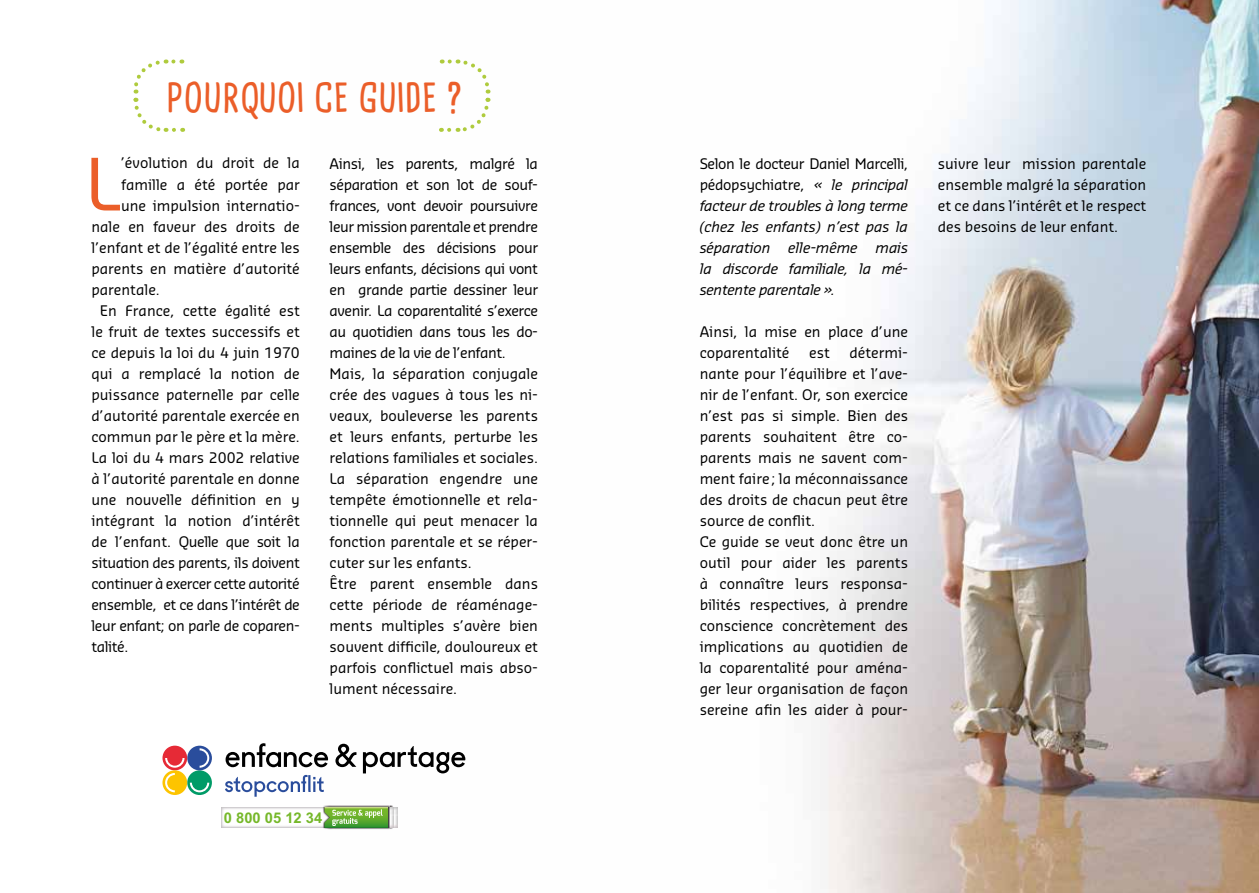
<style>
.page{position:relative;width:1259px;height:893px;background:#fff}
.page>*{position:absolute;margin:0;border:0;box-sizing:border-box;transform-origin:0 0}
.t1{font:70.2px "Sansa Std";color:#eb5e29}
.t2{font:700 39px "Cardenio Modern";color:#eb5e29}
.t3{font:700 14.7px "Arial";color:#76b82a}
.t4{font:14.25px/21px "Sansa Std";color:#000}
.t5{font:italic 14.25px/21px "Sansa Std";letter-spacing:-.02em;color:#000;text-align:justify}
.t6{font:14.25px "Sansa Std";letter-spacing:-.03em;color:#000}
.s1{font-style:normal}
</style>
<div class="page">
<img style="left:310px;top:0;width:949px;height:893px">
<svg style="left:133px;top:59px;width:50px;height:73px"></svg>
<svg style="left:441px;top:58px;width:51px;height:76px"></svg>
<div style="left:187px;top:770px;width:25px;height:25px;background:#009b67;border-radius:50%"></div>
<svg style="left:190px;top:783px;width:19px;height:9px"></svg>
<div style="left:187px;top:746px;width:25px;height:24px;background:#2a4d9c;border-radius:50%"></div>
<svg style="left:200px;top:748px;width:9px;height:20px"></svg>
<div style="left:162px;top:746px;width:25px;height:24px;background:#e62a36;border-radius:50%"></div>
<svg style="left:162px;top:770px;width:25px;height:25px"></svg>
<svg style="left:165px;top:758px;width:19px;height:34px"></svg>
<svg style="left:335px;top:744px;width:21px;height:23px"></svg>
<svg style="left:225px;top:743px;width:103px;height:24px"></svg>
<svg style="left:363px;top:746px;width:102px;height:27px"></svg>
<svg style="left:225px;top:775px;width:99px;height:22px"></svg>
<div style="left:222px;top:807px;width:171px;height:20px;background:#fff"></div>
<svg style="left:322px;top:805px;width:72px;height:25px;background:#8db96f"></svg>
<h2 class="t2" style="left:167px;top:71px;width:298px">POURQUOI CE GUIDE ?</h2>
<h1 class="t1" style="left:85px;top:138px;width:38px">L</h1>
<p class="t4" style="left:121px;top:152px;width:180px">’évolution du droit de la</p>
<p class="t4" style="left:121px;top:173px;width:180px">famille a été portée par</p>
<p class="t4" style="left:121px;top:194px;width:180px">une impulsion internatio-</p>
<p class="t4" style="left:91px;top:215px;width:210px">nale en faveur des droits de</p>
<p class="t4" style="left:91px;top:236px;width:210px">l’enfant et de l’égalité entre les</p>
<p class="t4" style="left:91px;top:257px;width:210px">parents en matière d’autorité</p>
<p class="t4" style="left:91px;top:278px;width:70px">parentale.</p>
<p class="t4" style="left:100px;top:299px;width:201px">En France, cette égalité est</p>
<p class="t4" style="left:91px;top:320px;width:210px">le fruit de textes successifs et</p>
<p class="t4" style="left:91px;top:341px;width:210px">ce depuis la loi du 4 juin 1970</p>
<p class="t4" style="left:91px;top:362px;width:210px">qui a remplacé la notion de</p>
<p class="t4" style="left:91px;top:383px;width:210px">puissance paternelle par celle</p>
<p class="t4" style="left:91px;top:404px;width:210px">d’autorité parentale exercée en</p>
<p class="t4" style="left:91px;top:425px;width:210px">commun par le père et la mère.</p>
<p class="t4" style="left:91px;top:446px;width:210px">La loi du 4 mars 2002 relative</p>
<p class="t4" style="left:91px;top:467px;width:210px">à l’autorité parentale en donne</p>
<p class="t4" style="left:91px;top:488px;width:210px">une nouvelle définition en y</p>
<p class="t4" style="left:91px;top:509px;width:210px">intégrant la notion d’intérêt</p>
<p class="t6" style="left:91px;top:532px;width:210px">de l’enfant. Quelle que soit la</p>
<p class="t6" style="left:91px;top:553px;width:210px">situation des parents, ils doivent</p>
<p class="t6" style="left:91px;top:574px;width:210px">continuer à exercer cette autorité</p>
<p class="t6" style="left:91px;top:595px;width:210px">ensemble, et ce dans l’intérêt de</p>
<p class="t6" style="left:91px;top:616px;width:210px">leur enfant; on parle de coparen-</p>
<p class="t4" style="left:91px;top:635px;width:38px">talité.</p>
<p class="t4" style="left:330px;top:152px;width:210px">Ainsi, les parents, malgré la séparation et son lot de souf&shy;frances, vont devoir poursuivre leur mission parentale et prendre ensemble des décisions pour leurs enfants, décisions qui vont en grande partie dessiner leur avenir. La coparentalité s’exerce au quotidien dans tous les do&shy;maines de la vie de l’enfant.<br>Mais, la séparation conjugale crée des vagues à tous les ni&shy;veaux, bouleverse les parents et leurs enfants, perturbe les relations familiales et sociales.<br>La séparation engendre une tempête émotionnelle et rela&shy;tionnelle qui peut menacer la fonction parentale et se réper&shy;cuter sur les enfants.<br>Être parent ensemble dans cette période de réaménage&shy;ments multiples s’avère bien souvent difficile, douloureux et parfois conflictuel mais abso&shy;lument nécessaire.</p>
<p class="t5" style="left:699px;top:152px;width:210px"><span class="s1">Selon le docteur Daniel Marcelli, pédopsychiatre,</span> « le principal facteur de troubles à long terme (chez les enfants) n’est pas la séparation elle-même mais la discorde familiale, la mé&shy;sentente parentale ».</p>
<p class="t4" style="left:699px;top:320px;width:210px">Ainsi, la mise en place d’une coparentalité</p>
<p class="t4" style="left:699px;top:341px;width:210px;text-indent:150px">détermi&shy;nante pour l’équilibre et l’ave&shy;nir de l’enfant. Or, son exercice n’est pas si simple. Bien des parents souhaitent être co&shy;parents mais ne savent com&shy;ment faire; la méconnaissance des droits de chacun peut être source de conflit.<br>Ce guide se veut donc être un outil pour aider les parents à connaître leurs responsa&shy;bilités respectives, à prendre conscience concrètement des implications au quotidien de la coparentalité pour aména&shy;ger leur organisation de façon sereine afin les aider à pour-</p>
<p class="t4" style="left:809px;top:341px;width:22px">est</p>
<p class="t4" style="left:938px;top:152px;width:210px;text-align:justify">suivre leur mission parentale ensemble malgré la séparation et ce dans l’intérêt et le respect des besoins de leur enfant.</p>
<p class="t3" style="left:228px;top:807px;width:100px">0 800 00 34 56</p>
<p class="t3" style="left:224px;top:807px;width:100px">0 800 05 12 34</p>
</div>
